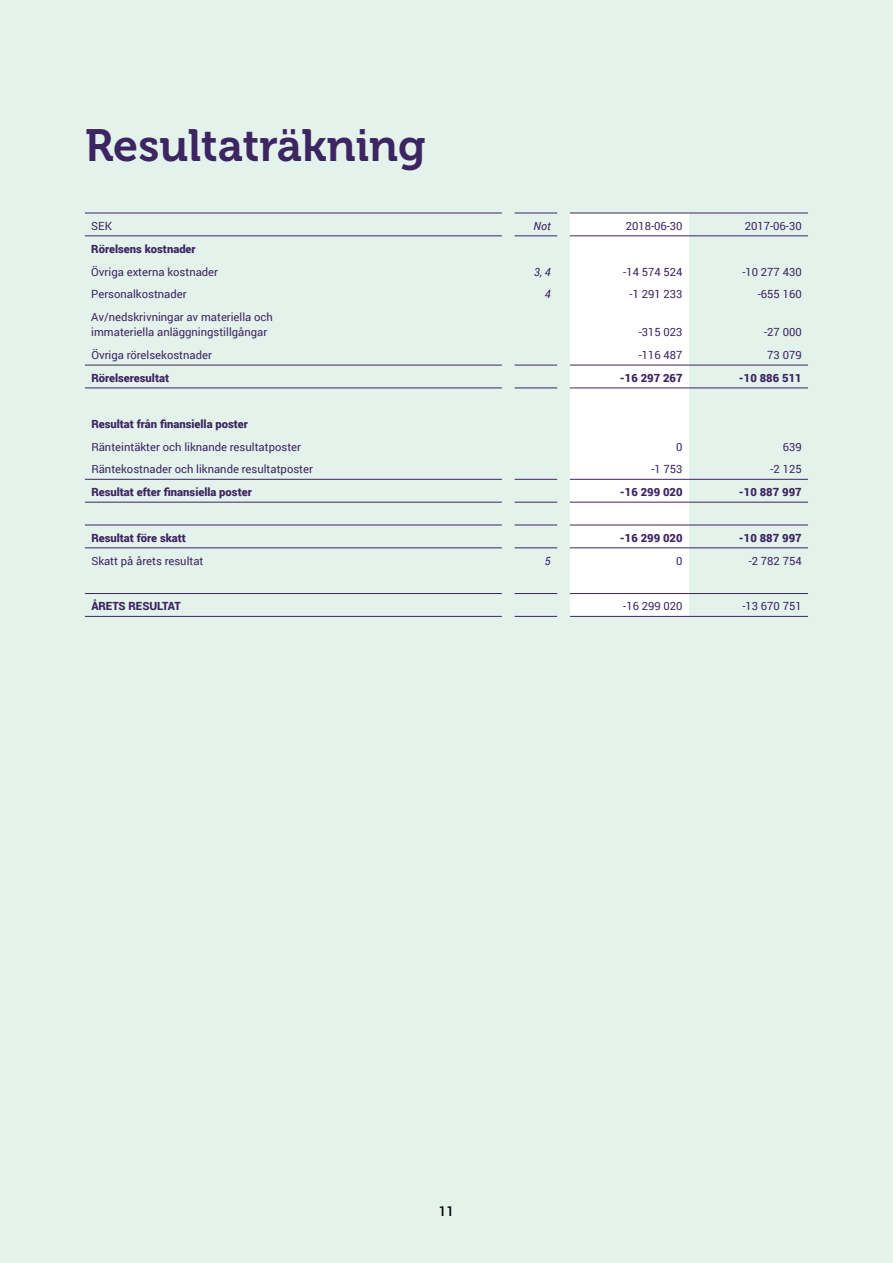
<style>
.page{position:relative;width:893px;height:1263px;background:#e3f2eb}
.page>*{position:absolute;margin:0;border:0;box-sizing:border-box;transform-origin:0 0}
.t1{font:45px "Museo 700";color:#3d2562}
.t2{font:500 13.5px "Roboto";color:#000}
.t3{font:11.25px/15px "Roboto";color:#3d2562}
.t4{font:900 11.25px "Roboto";color:#3d2562}
.t5{font:italic 11.25px "Roboto";color:#3d2562}
</style>
<div class="page">
<div style="left:570px;top:214px;width:119px;height:402px;background:#fff"></div>
<hr style="left:85px;top:213px;width:417px;height:1px;background:#3d2562">
<hr style="left:570px;top:213px;width:119px;height:1px;background:#3d2562">
<hr style="left:689px;top:213px;width:119px;height:1px;background:#3d2562">
<hr style="left:85px;top:365px;width:417px;height:1px;background:#3d2562">
<hr style="left:570px;top:365px;width:119px;height:1px;background:#3d2562">
<hr style="left:689px;top:365px;width:119px;height:1px;background:#3d2562">
<hr style="left:85px;top:388px;width:417px;height:1px;background:#3d2562">
<hr style="left:570px;top:388px;width:119px;height:1px;background:#3d2562">
<hr style="left:689px;top:388px;width:119px;height:1px;background:#3d2562">
<hr style="left:85px;top:502px;width:417px;height:1px;background:#3d2562">
<hr style="left:570px;top:502px;width:119px;height:1px;background:#3d2562">
<hr style="left:689px;top:502px;width:119px;height:1px;background:#3d2562">
<hr style="left:85px;top:547px;width:417px;height:1px;background:#3d2562">
<hr style="left:570px;top:547px;width:119px;height:1px;background:#3d2562">
<hr style="left:689px;top:547px;width:119px;height:1px;background:#3d2562">
<hr style="left:85px;top:616px;width:417px;height:1px;background:#3d2562">
<hr style="left:515px;top:616px;width:42px;height:1px;background:#3d2562">
<hr style="left:85px;top:479px;width:417px;height:1px;background:#3d2562">
<hr style="left:570px;top:479px;width:119px;height:1px;background:#3d2562">
<hr style="left:689px;top:479px;width:119px;height:1px;background:#3d2562">
<hr style="left:85px;top:525px;width:417px;height:1px;background:#3d2562">
<hr style="left:570px;top:525px;width:119px;height:1px;background:#3d2562">
<hr style="left:689px;top:525px;width:119px;height:1px;background:#3d2562">
<hr style="left:85px;top:593px;width:417px;height:1px;background:#3d2562">
<hr style="left:515px;top:593px;width:42px;height:1px;background:#3d2562">
<hr style="left:515px;top:213px;width:42px;height:1px;background:#3d2562">
<hr style="left:515px;top:365px;width:42px;height:1px;background:#3d2562">
<hr style="left:515px;top:388px;width:42px;height:1px;background:#3d2562">
<hr style="left:515px;top:502px;width:42px;height:1px;background:#3d2562">
<hr style="left:515px;top:547px;width:42px;height:1px;background:#3d2562">
<hr style="left:515px;top:479px;width:42px;height:1px;background:#3d2562">
<hr style="left:515px;top:525px;width:42px;height:1px;background:#3d2562">
<hr style="left:570px;top:593px;width:119px;height:1px;background:#3d2562">
<hr style="left:689px;top:593px;width:119px;height:1px;background:#3d2562">
<hr style="left:570px;top:616px;width:119px;height:1px;background:#3d2562">
<hr style="left:689px;top:616px;width:119px;height:1px;background:#3d2562">
<hr style="left:85px;top:235px;width:417px;height:1px;background:#3d2562">
<hr style="left:515px;top:235px;width:42px;height:1px;background:#3d2562">
<hr style="left:570px;top:235px;width:119px;height:1px;background:#3d2562">
<hr style="left:689px;top:235px;width:119px;height:1px;background:#3d2562">
<h1 class="t1" style="left:85px;top:121px;width:342px">Resultaträkning</h1>
<p class="t3" style="left:91px;top:218px;width:22px">SEK</p>
<p class="t5" style="left:533px;top:218px;width:19px">Not</p>
<p class="t3" style="left:626px;top:218px;width:58px">2018-06-30</p>
<p class="t3" style="left:745px;top:218px;width:58px">2017-06-30</p>
<p class="t4" style="left:91px;top:241px;width:106px">Rörelsens kostnader</p>
<p class="t3" style="left:91px;top:264px;width:128px">Övriga externa kostnader</p>
<p class="t5" style="left:534px;top:264px;width:18px">3, 4</p>
<p class="t3" style="left:623px;top:264px;width:61px">-14 574 524</p>
<p class="t3" style="left:742px;top:264px;width:61px">-10 277 430</p>
<p class="t3" style="left:91px;top:286px;width:97px">Personalkostnader</p>
<p class="t5" style="left:545px;top:287px;width:7px">4</p>
<p class="t3" style="left:630px;top:286px;width:55px">-1 291 233</p>
<p class="t3" style="left:758px;top:286px;width:45px">-655 160</p>
<p class="t3" style="left:91px;top:309px;width:183px">Av/nedskrivningar av materiella och immateriella anläggningstillgångar</p>
<p class="t3" style="left:639px;top:324px;width:45px">-315 023</p>
<p class="t3" style="left:764px;top:324px;width:39px">-27 000</p>
<p class="t3" style="left:91px;top:347px;width:122px">Övriga rörelsekostnader</p>
<p class="t3" style="left:639px;top:347px;width:45px">-116 487</p>
<p class="t3" style="left:767px;top:347px;width:36px">73 079</p>
<p class="t4" style="left:91px;top:370px;width:79px">Rörelseresultat</p>
<p class="t4" style="left:620px;top:370px;width:64px">-16 297 267</p>
<p class="t4" style="left:739px;top:370px;width:64px">-10 886 511</p>
<p class="t4" style="left:91px;top:416px;width:158px">Resultat från finansiella poster</p>
<p class="t3" style="left:91px;top:439px;width:211px">Ränteintäkter och liknande resultatposter</p>
<p class="t3" style="left:676px;top:439px;width:8px">0</p>
<p class="t3" style="left:783px;top:439px;width:21px">639</p>
<p class="t3" style="left:91px;top:461px;width:223px">Räntekostnader och liknande resultatposter</p>
<p class="t3" style="left:651px;top:461px;width:33px">-1 753</p>
<p class="t3" style="left:770px;top:461px;width:33px">-2 125</p>
<p class="t4" style="left:91px;top:484px;width:162px">Resultat efter finansiella poster</p>
<p class="t4" style="left:620px;top:484px;width:64px">-16 299 020</p>
<p class="t4" style="left:739px;top:484px;width:64px">-10 887 997</p>
<p class="t4" style="left:91px;top:530px;width:96px">Resultat före skatt</p>
<p class="t4" style="left:620px;top:530px;width:64px">-16 299 020</p>
<p class="t4" style="left:739px;top:530px;width:64px">-10 887 997</p>
<p class="t3" style="left:91px;top:553px;width:114px">Skatt på årets resultat</p>
<p class="t5" style="left:545px;top:553px;width:7px">5</p>
<p class="t3" style="left:676px;top:553px;width:8px">0</p>
<p class="t3" style="left:749px;top:553px;width:55px">-2 782 754</p>
<p class="t4" style="left:91px;top:598px;width:91px">ÅRETS RESULTAT</p>
<p class="t3" style="left:623px;top:598px;width:61px">-16 299 020</p>
<p class="t3" style="left:742px;top:598px;width:61px">-13 670 751</p>
<p class="t2" style="left:439px;top:1202px;width:17px">11</p>
</div>
